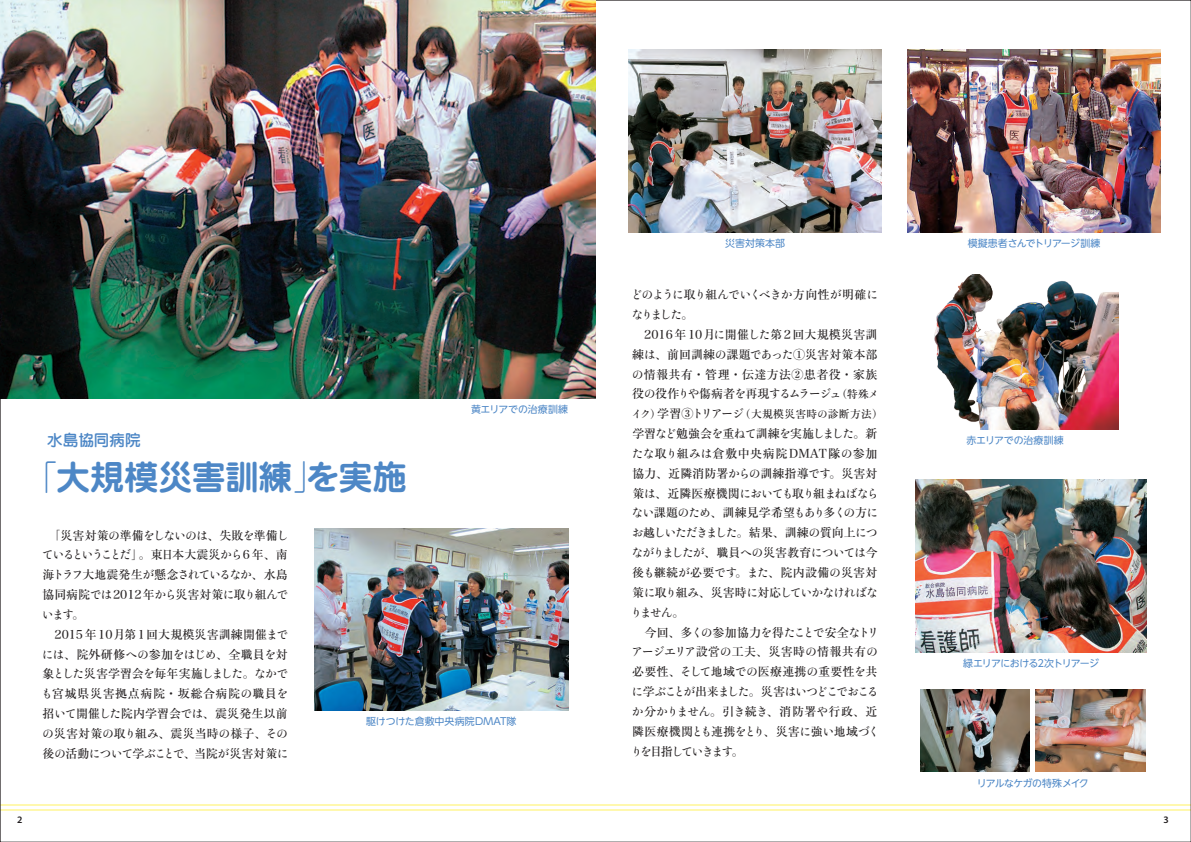
<style>
.page{position:relative;width:1191px;height:842px;background:#fff}
.page>*{position:absolute;margin:0;border:0;box-sizing:border-box;transform-origin:0 0}
.t1{font:700 34px "Jun 501 Pro";letter-spacing:-.01em;color:#4d87c6}
.t2{font:500 15.6px "Jun 34 Pro";color:#4d87c6}
.t3{font:500 12px/19.8px "Ryumin Pr 5";letter-spacing:.02em;color:#231f20;text-align:justify}
.t4{font:12px/19.8px "Yutuki 5 Go K Std W4";letter-spacing:-.13em;color:#231f20}
.t5{font:12px/19.8px "Yutuki 5 Go K Std W4";letter-spacing:-.11em;color:#231f20}
.t6{font:12px "Yutuki 5 Go K Std W4";letter-spacing:-.17em;color:#231f20}
.t7{font:12px "Yutuki 5 Go K Std W4";letter-spacing:-.175em;color:#231f20}
.t8{font:500 10.8px "Ryumin Pr 5";letter-spacing:.025em;color:#231f20}
.t9{font:9.9px "UD Shin Go NT Pro";letter-spacing:-.02em;color:#4d87c6}
.t10{font:9.9px "UD Shin Go NT Pro";letter-spacing:-.06em;color:#4d87c6}
.t11{font:9.9px "UD Shin Go NT Pro";color:#4d87c6}
.t12{font:9.9px "UD Shin Go NT Pro";letter-spacing:-.085em;color:#4d87c6}
.t13{font:600 9.9px "Myriad Pro";color:#231f20}
.s1{font-family:"Jun 101 Pro";font-weight:300}
.s2{font-family:"Ryumin Pr 5";font-weight:500}
.s3{font-family:"Yutuki 5 Go K Std W4";font-weight:400}
.s4{font-size:10.8px}
.s5{font-family:"Ryumin Pr 5";font-weight:500;font-size:10.8px}
.s6{font-size:12px}
.s7{font-family:"Yutuki 5 Go K Std W4";font-weight:400;font-size:12px}
</style>
<div class="page">
<hr style="left:0;top:810px;width:1191px;height:1px;background:#fff8ae">
<hr style="left:0;top:804px;width:1191px;height:2px;background:#fff8ae">
<img style="left:0;top:0;width:595px;height:399px">
<img style="left:315px;top:528px;width:253px;height:183px">
<img style="left:628px;top:50px;width:254px;height:182px">
<img style="left:907px;top:50px;width:253px;height:182px">
<img style="left:1035px;top:689px;width:110px;height:83px">
<img style="left:920px;top:689px;width:110px;height:83px">
<img style="left:916px;top:480px;width:230px;height:173px">
<img style="left:934px;top:275px;width:184px;height:154px">
<p class="t2" style="left:47px;top:428px;width:95px">水島協同病院</p>
<h1 class="t1" style="left:27px;top:450px;width:381px"><span class="s1">「</span>大規模災害訓練<span class="s1">」</span>を実施</h1>
<p class="t9" style="left:471px;top:402px;width:98px">黄エリアでの治療訓練</p>
<p class="t4" style="left:42px;top:525px;width:248px;text-align:justify;text-indent:7px">「<span class="s2">災害対策</span>の<span class="s2">準備</span>をしないのは、<span class="s2">失敗</span>を<span class="s2">準備</span>しているということだ」。<span class="s2">東日本大震災</span>から6<span class="s2">年</span>、<span class="s2">南海</span>トラフ<span class="s2">大地震発生</span>が<span class="s2">懸念</span>されているなか、<span class="s2">水島協同病院</span>では2012<span class="s2">年</span>から<span class="s2">災害対策</span>に<span class="s2">取</span>り<span class="s2">組</span>んでいます。</p>
<p class="t3" style="left:55px;top:623px;width:235px"><span class="s3">2015</span>年<span class="s3">10</span>月第<span class="s3">1</span>回大規模災害訓練開催<span class="s3">まで</span></p>
<p class="t5" style="left:42px;top:644px;width:248px">には、<span class="s2">院外研修</span>への<span class="s2">参加</span>をはじめ、<span class="s2">全職員</span>を<span class="s2">対象</span>とした<span class="s2">災害学習会</span>を<span class="s2">毎年実施</span>しました。なかで</p>
<p class="t3" style="left:41px;top:683px;width:249px"><span class="s3">も</span>宮城県災害拠点病院<span class="s3">・</span>坂総合病院<span class="s3">の</span>職員<span class="s3">を</span>招<span class="s3">いて</span>開催<span class="s3">した</span>院内学習会<span class="s3">では、</span>震災発生以前<span class="s3">の</span>災害対策<span class="s3">の</span>取<span class="s3">り</span>組<span class="s3">み、</span>震災当時<span class="s3">の</span>様子<span class="s3">、その</span></p>
<p class="t4" style="left:43px;top:743px;width:248px"><span class="s2">後</span>の<span class="s2">活動</span>について<span class="s2">学</span>ぶことで、<span class="s2">当院</span>が<span class="s2">災害対策</span>に</p>
<p class="t11" style="left:366px;top:713px;width:152px">駆けつけた倉敷中央病院DMAT隊</p>
<p class="t9" style="left:725px;top:235px;width:61px">災害対策本部</p>
<p class="t10" style="left:967px;top:235px;width:134px">模擬患者さんでトリアージ訓練</p>
<p class="t4" style="left:630px;top:285px;width:249px">どのように<span class="s2">取</span>り<span class="s2">組</span>んでいくべきか<span class="s2">方向性</span>が<span class="s2">明確</span>になりました。</p>
<p class="t3" style="left:632px;top:324px;width:247px;text-indent:12px"><span class="s3">2016</span>年<span class="s3">10</span>月<span class="s3">に</span>開催<span class="s3">した</span>第<span class="s3">2</span>回大規模災害訓練<span class="s3">は、</span>前回訓練<span class="s3">の</span>課題<span class="s3">であった</span>①災害対策本部<span class="s3">の</span>情報共有<span class="s3">・</span>管理<span class="s3">・</span>伝達方法②患者役<span class="s3">・</span>家族</p>
<p class="t6" style="left:632px;top:387px;width:248px"><span class="s2">役</span>の<span class="s2">役作</span>りや<span class="s2">傷病者</span>を<span class="s2">再現</span>するムラージュ<span class="s4">（</span><span class="s5">特殊</span><span class="s4">メ</span></p>
<p class="t8" style="left:631px;top:405px;width:253px"><span class="s3">イク）</span><span class="s6">学習③</span><span class="s7">トリアージ</span><span class="s3">（</span>大規模災害時<span class="s3">の</span>診断方法<span class="s3">）</span></p>
<p class="t3" style="left:631px;top:423px;width:247px">学習<span class="s3">など</span>勉強会<span class="s3">を</span>重<span class="s3">ねて</span>訓練<span class="s3">を</span>実施<span class="s3">しました。</span>新<span class="s3">たな</span>取<span class="s3">り</span>組<span class="s3">みは</span>倉敷中央病院<span class="s3">DMAT</span>隊<span class="s3">の</span>参加協力<span class="s3">、</span>近隣消防署<span class="s3">からの</span>訓練指導<span class="s3">です。</span>災害対</p>
<p class="t4" style="left:631px;top:483px;width:249px;text-align:justify"><span class="s2">策</span>は、<span class="s2">近隣医療機関</span>においても<span class="s2">取</span>り<span class="s2">組</span>まねばならない<span class="s2">課題</span>のため、<span class="s2">訓練見学希望</span>もあり<span class="s2">多</span>くの<span class="s2">方</span>にお<span class="s2">越</span>しいただきました。<span class="s2">結果</span>、<span class="s2">訓練</span>の<span class="s2">質向上</span>につながりましたが、<span class="s2">職員</span>への<span class="s2">災害教育</span>については<span class="s2">今</span></p>
<p class="t3" style="left:632px;top:562px;width:247px">後<span class="s3">も</span>継続<span class="s3">が</span>必要<span class="s3">です。また、</span>院内設備<span class="s3">の</span>災害対</p>
<p class="t4" style="left:630px;top:582px;width:249px"><span class="s2">策</span>に<span class="s2">取</span>り<span class="s2">組</span>み、<span class="s2">災害時</span>に<span class="s2">対応</span>していかなければなりません。</p>
<p class="t3" style="left:631px;top:621px;width:249px">　今回<span class="s3">、</span>多<span class="s3">くの</span>参加協力<span class="s3">を</span>得<span class="s3">たことで</span>安全<span class="s3">なトリアージエリア</span>設営<span class="s3">の</span>工夫<span class="s3">、</span>災害時<span class="s3">の</span>情報共有<span class="s3">の</span>必要性<span class="s3">、そして</span>地域<span class="s3">での</span>医療連携<span class="s3">の</span>重要性<span class="s3">を</span>共</p>
<p class="t4" style="left:631px;top:681px;width:249px">に<span class="s2">学</span>ぶことが<span class="s2">出来</span>ました。<span class="s2">災害</span>はいつどこでおこるか<span class="s2">分</span>かりません。<span class="s2">引</span>き<span class="s2">続</span>き、<span class="s2">消防署</span>や<span class="s2">行政</span>、<span class="s2">近</span></p>
<p class="t3" style="left:632px;top:720px;width:249px">隣医療機関<span class="s3">とも</span>連携<span class="s3">をとり、</span>災害<span class="s3">に</span>強<span class="s3">い</span>地域<span class="s3">づく</span></p>
<p class="t7" style="left:630px;top:744px;width:115px">りを<span class="s2">目指</span>していきます。</p>
<p class="t9" style="left:966px;top:432px;width:99px">赤エリアでの治療訓練</p>
<p class="t12" style="left:963px;top:656px;width:137px">緑エリアにおける2次トリアージ</p>
<p class="t10" style="left:977px;top:775px;width:113px">リアルなケガの特殊メイク</p>
<p class="t13" style="left:17px;top:814px;width:7px">2</p>
<p class="t13" style="left:1163px;top:814px;width:7px">3</p>
</div>
